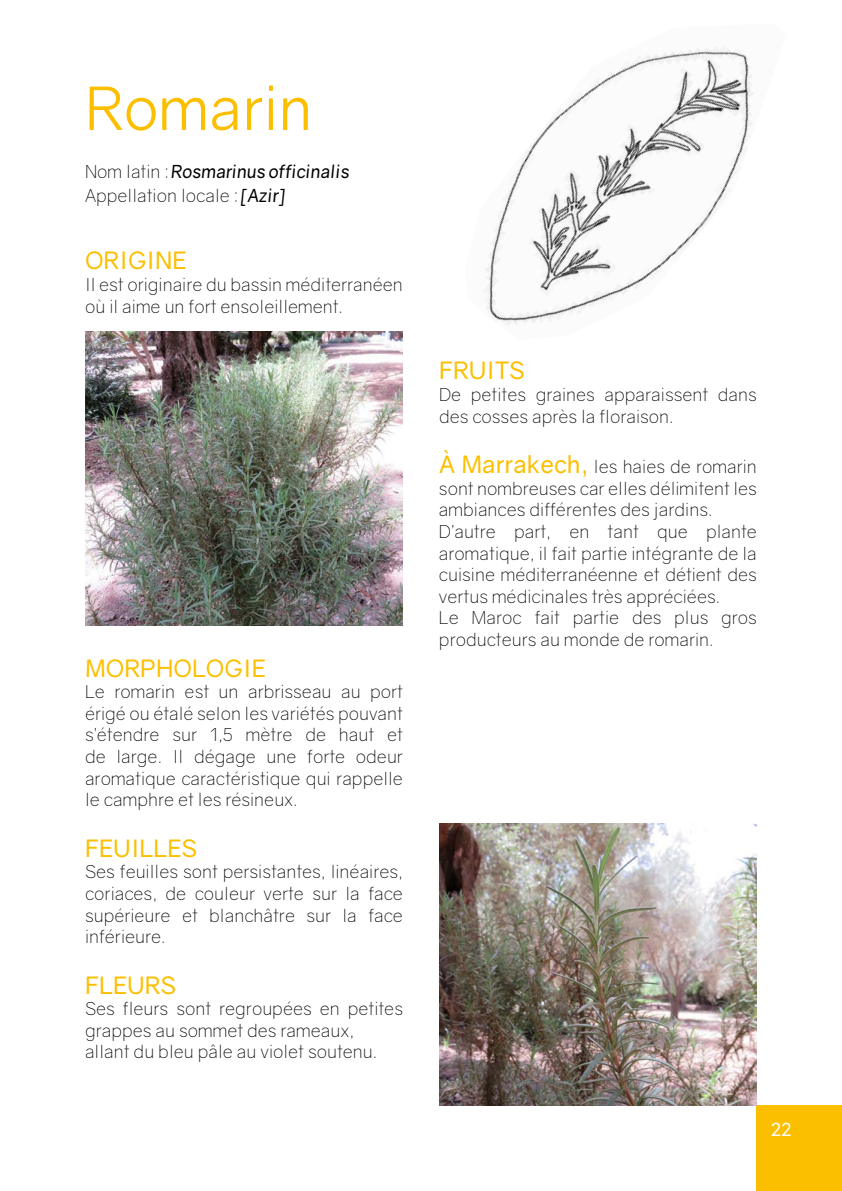
<style>
.page{position:relative;width:842px;height:1191px;background:#fff}
.page>*{position:absolute;margin:0;border:0;box-sizing:border-box;transform-origin:0 0}
.t1{font:60px "Gravity";color:#fcbf00}
.t2{font:24px "Gravity";color:#fcbf00}
.t3{font:300 18px/21.6px "Gravity";color:#000}
.t4{font:18px "Gravity";color:#fff}
.s1{font-weight:400;font-style:italic}
.s2{font-weight:400;font-size:24px;color:#fcbf00}
</style>
<div class="page">
<div style="left:757px;top:1106px;width:85px;height:85px;background:#fcbf00"></div>
<img style="left:85px;top:332px;width:318px;height:293px">
<img style="left:439px;top:823px;width:317px;height:283px">
<img style="left:483px;top:47px;width:271px;height:279px">
<h1 class="t1" style="left:85px;top:72px;width:229px">Romarin</h1>
<p class="t3" style="left:85px;top:159px;width:266px;line-height:24px">Nom latin : <span class="s1">Rosmarinus officinalis<br></span>Appellation locale : <span class="s1">[Azir]</span></p>
<h2 class="t2" style="left:85px;top:245px;width:103px">ORIGINE</h2>
<p class="t3" style="left:85px;top:273px;width:319px;line-height:22px">Il est originaire du bassin méditerranéen où il aime un fort ensoleillement.</p>
<h2 class="t2" style="left:85px;top:653px;width:182px">MORPHOLOGIE</h2>
<p class="t3" style="left:85px;top:681px;width:319px;text-align:justify">Le romarin est un arbrisseau au port érigé ou étalé selon les variétés pouvant s’étendre sur 1,5 mètre de haut et de large. Il dégage une forte odeur aromatique caractéristique qui rappelle le camphre et les résineux.</p>
<h2 class="t2" style="left:85px;top:833px;width:114px">FEUILLES</h2>
<p class="t3" style="left:85px;top:861px;width:319px;text-align:justify">Ses feuilles sont persistantes, linéaires, coriaces, de couleur verte sur la face supérieure et blanchâtre sur la face inférieure.</p>
<h2 class="t2" style="left:85px;top:970px;width:93px">FLEURS</h2>
<p class="t3" style="left:85px;top:998px;width:319px">Ses fleurs sont regroupées en petites grappes au sommet des rameaux, allant du bleu pâle au violet soutenu.</p>
<h2 class="t2" style="left:439px;top:356px;width:87px">FRUITS</h2>
<p class="t3" style="left:439px;top:384px;width:319px">De petites graines apparaissent dans des cosses après la floraison.</p>
<p class="t3" style="left:439px;top:456px;width:319px"><span class="s2">À Marrakech,</span> les haies de romarin sont nombreuses car elles délimitent les ambiances différentes des jardins.<br>D’autre part, en tant que plante aromatique, il fait partie intégrante de la cuisine méditerranéenne et détient des vertus médicinales très appréciées.<br>Le Maroc fait partie des plus gros producteurs au monde de romarin.</p>
<p class="t4" style="left:770px;top:1118px;width:23px">22</p>
</div>
